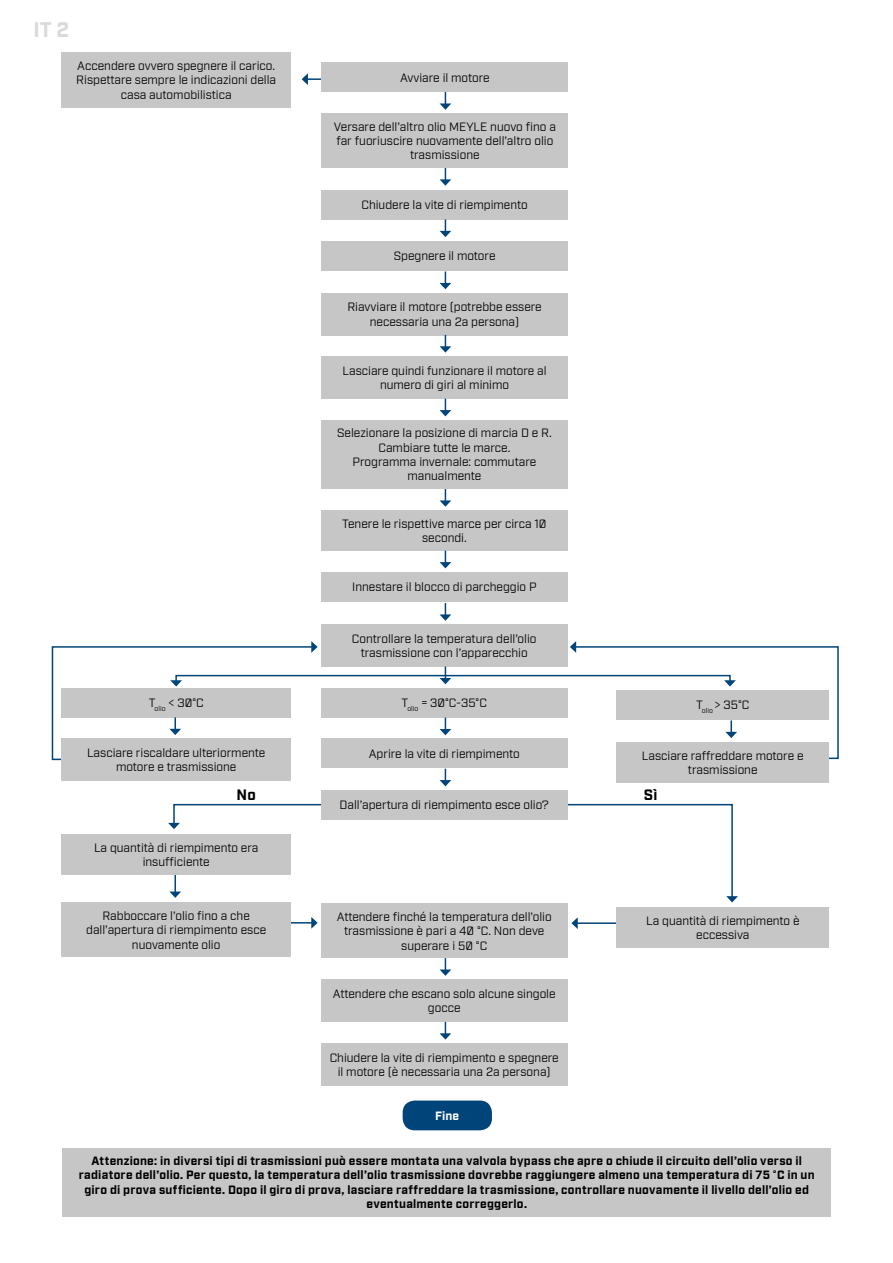
<style>
.page{position:relative;width:893px;height:1263px;background:#fff}
.page>*{position:absolute;margin:0;border:0;box-sizing:border-box;transform-origin:0 0}
.t1{font:700 21px "Industry Meyle";color:#dadada}
.t2{font:700 15px "Industry Meyle";color:#000}
.t3{font:12px/14.4px "Industry Meyle";color:#000;text-align:center}
.t4{font:700 12px/14.4px "Industry Meyle";letter-spacing:.02em;color:#000;text-align:center}
.t5{font:700 12px "Industry Meyle";color:#fff}
</style>
<div class="page">
<svg style="left:291px;top:917px;width:27px;height:12px"></svg>
<div style="left:61px;top:902px;width:230px;height:55px;background:#c6c6c6"></div>
<svg style="left:169px;top:891px;width:4px;height:5px"></svg>
<svg style="left:302px;top:73px;width:20px;height:12px"></svg>
<div style="left:322px;top:62px;width:246px;height:30px;background:#c6c6c6"></div>
<div style="left:321px;top:293px;width:247px;height:42px;background:#c6c6c6"></div>
<div style="left:321px;top:190px;width:247px;height:29px;background:#c6c6c6"></div>
<div style="left:321px;top:241px;width:247px;height:29px;background:#c6c6c6"></div>
<div style="left:321px;top:356px;width:247px;height:43px;background:#c6c6c6"></div>
<div style="left:322px;top:113px;width:246px;height:55px;background:#c6c6c6"></div>
<div style="left:321px;top:420px;width:247px;height:69px;background:#c6c6c6"></div>
<div style="left:321px;top:510px;width:247px;height:40px;background:#c6c6c6"></div>
<div style="left:321px;top:572px;width:247px;height:30px;background:#c6c6c6"></div>
<hr style="left:577px;top:922px;width:40px;height:2px;background:#004479">
<svg style="left:571px;top:917px;width:7px;height:12px"></svg>
<div style="left:321px;top:624px;width:247px;height:43px;background:#c6c6c6"></div>
<div style="left:175px;top:675px;width:556px;height:7px;border:2px solid #004479"></div>
<svg style="left:173px;top:803px;width:560px;height:95px"></svg>
<svg style="left:168px;top:823px;width:12px;height:6px"></svg>
<svg style="left:726px;top:896px;width:12px;height:6px"></svg>
<div style="left:616px;top:743px;width:213px;height:40px;background:#c6c6c6"></div>
<div style="left:617px;top:908px;width:212px;height:40px;background:#c6c6c6"></div>
<div style="left:321px;top:688px;width:247px;height:30px;background:#c6c6c6"></div>
<div style="left:321px;top:738px;width:247px;height:30px;background:#c6c6c6"></div>
<div style="left:321px;top:903px;width:247px;height:55px;background:#c6c6c6"></div>
<div style="left:321px;top:979px;width:247px;height:43px;background:#c6c6c6"></div>
<div style="left:321px;top:1043px;width:247px;height:43px;background:#c6c6c6"></div>
<div style="left:321px;top:790px;width:247px;height:30px;background:#c6c6c6"></div>
<div style="left:61px;top:739px;width:230px;height:42px;background:#c6c6c6"></div>
<div style="left:61px;top:835px;width:230px;height:40px;background:#c6c6c6"></div>
<div style="left:403px;top:1100px;width:89px;height:30px;background:#004479;border-radius:12px"></div>
<svg style="left:440px;top:92px;width:11px;height:18px"></svg>
<svg style="left:440px;top:168px;width:11px;height:18px"></svg>
<svg style="left:440px;top:219px;width:11px;height:18px"></svg>
<svg style="left:440px;top:271px;width:11px;height:18px"></svg>
<svg style="left:440px;top:335px;width:11px;height:18px"></svg>
<svg style="left:440px;top:399px;width:11px;height:17px"></svg>
<svg style="left:440px;top:489px;width:11px;height:18px"></svg>
<svg style="left:440px;top:551px;width:11px;height:17px"></svg>
<svg style="left:440px;top:603px;width:11px;height:18px"></svg>
<svg style="left:440px;top:666px;width:11px;height:18px"></svg>
<svg style="left:440px;top:718px;width:11px;height:17px"></svg>
<svg style="left:570px;top:641px;width:269px;height:119px"></svg>
<svg style="left:51px;top:641px;width:267px;height:120px"></svg>
<svg style="left:440px;top:769px;width:11px;height:17px"></svg>
<svg style="left:440px;top:958px;width:11px;height:18px"></svg>
<svg style="left:440px;top:1022px;width:11px;height:17px"></svg>
<div style="left:61px;top:52px;width:230px;height:55px;background:#c6c6c6"></div>
<div style="left:62px;top:1148px;width:769px;height:68px;background:#c6c6c6"></div>
<h1 class="t1" style="left:34px;top:17px;width:37px">IT 2</h1>
<p class="t3" style="left:76px;top:59px;width:201px">Accendere ovvero spegnere il carico.<br>Rispettare sempre le indicazioni della casa automobilistica</p>
<p class="t3" style="left:400px;top:70px;width:91px">Avviare il motore</p>
<p class="t3" style="left:334px;top:119px;width:224px">Versare dell’altro olio MEYLE nuovo fino a far fuoriuscire nuovamente dell’altro olio trasmissione</p>
<p class="t3" style="left:361px;top:198px;width:168px">Chiudere la vite di riempimento</p>
<p class="t3" style="left:394px;top:249px;width:103px">Spegnere il motore</p>
<p class="t3" style="left:347px;top:300px;width:196px">Riavviare il motore (potrebbe essere necessaria una 2a persona)</p>
<p class="t3" style="left:343px;top:363px;width:206px">Lasciare quindi funzionare il motore al numero di giri al minimo</p>
<p class="t3" style="left:337px;top:426px;width:216px">Selezionare la posizione di marcia D e R.<br>Cambiare tutte le marce.<br>Programma invernale: commutare manualmente</p>
<p class="t3" style="left:342px;top:516px;width:206px">Tenere le rispettive marce per circa 10 secondi.</p>
<p class="t3" style="left:352px;top:580px;width:186px">Innestare il blocco di parcheggio P</p>
<p class="t3" style="left:149px;top:696px;width:57px">T<sub>olio</sub> &lt; 30°C</p>
<p class="t3" style="left:87px;top:746px;width:180px">Lasciare riscaldare ulteriormente motore e trasmissione</p>
<p class="t3" style="left:352px;top:632px;width:186px">Controllare la temperatura dell’olio trasmissione con l’apparecchio</p>
<p class="t3" style="left:401px;top:696px;width:87px">T<sub>olio</sub> = 30°C-35°C</p>
<p class="t3" style="left:369px;top:747px;width:153px">Aprire la vite di riempimento</p>
<p class="t3" style="left:696px;top:698px;width:55px">T<sub>olio</sub> &gt; 35°C</p>
<p class="t3" style="left:642px;top:749px;width:163px">Lasciare raffreddare motore e trasmissione</p>
<p class="t2" style="left:237px;top:785px;width:21px">No</p>
<p class="t2" style="left:644px;top:785px;width:15px">Sì</p>
<p class="t3" style="left:340px;top:798px;width:211px">Dall’apertura di riempimento esce olio?</p>
<p class="t3" style="left:94px;top:841px;width:166px">La quantità di riempimento era insufficiente</p>
<p class="t3" style="left:86px;top:909px;width:181px">Rabboccare l’olio fino a che dall’apertura di riempimento esce nuovamente olio</p>
<p class="t3" style="left:337px;top:910px;width:217px">Attendere finché la temperatura dell’olio trasmissione è pari a 40 °C. Non deve superare i 50 °C</p>
<p class="t3" style="left:333px;top:987px;width:224px">Attendere che escano solo alcune singole gocce</p>
<p class="t3" style="left:330px;top:1050px;width:231px">Chiudere la vite di riempimento e spegnere il motore (è necessaria una 2a persona)</p>
<p class="t5" style="left:435px;top:1108px;width:25px">Fine</p>
<p class="t3" style="left:646px;top:914px;width:155px">La quantità di riempimento è eccessiva</p>
<p class="t4" style="left:79px;top:1154px;width:737px">Attenzione: in diversi tipi di trasmissioni può essere montata una valvola bypass che apre o chiude il circuito dell’olio verso il radiatore dell’olio. Per questo, la temperatura dell’olio trasmissione dovrebbe raggiungere almeno una temperatura di 75 °C in un giro di prova sufficiente. Dopo il giro di prova, lasciare raffreddare la trasmissione, controllare nuovamente il livello dell’olio ed eventualmente correggerlo.</p>
</div>
